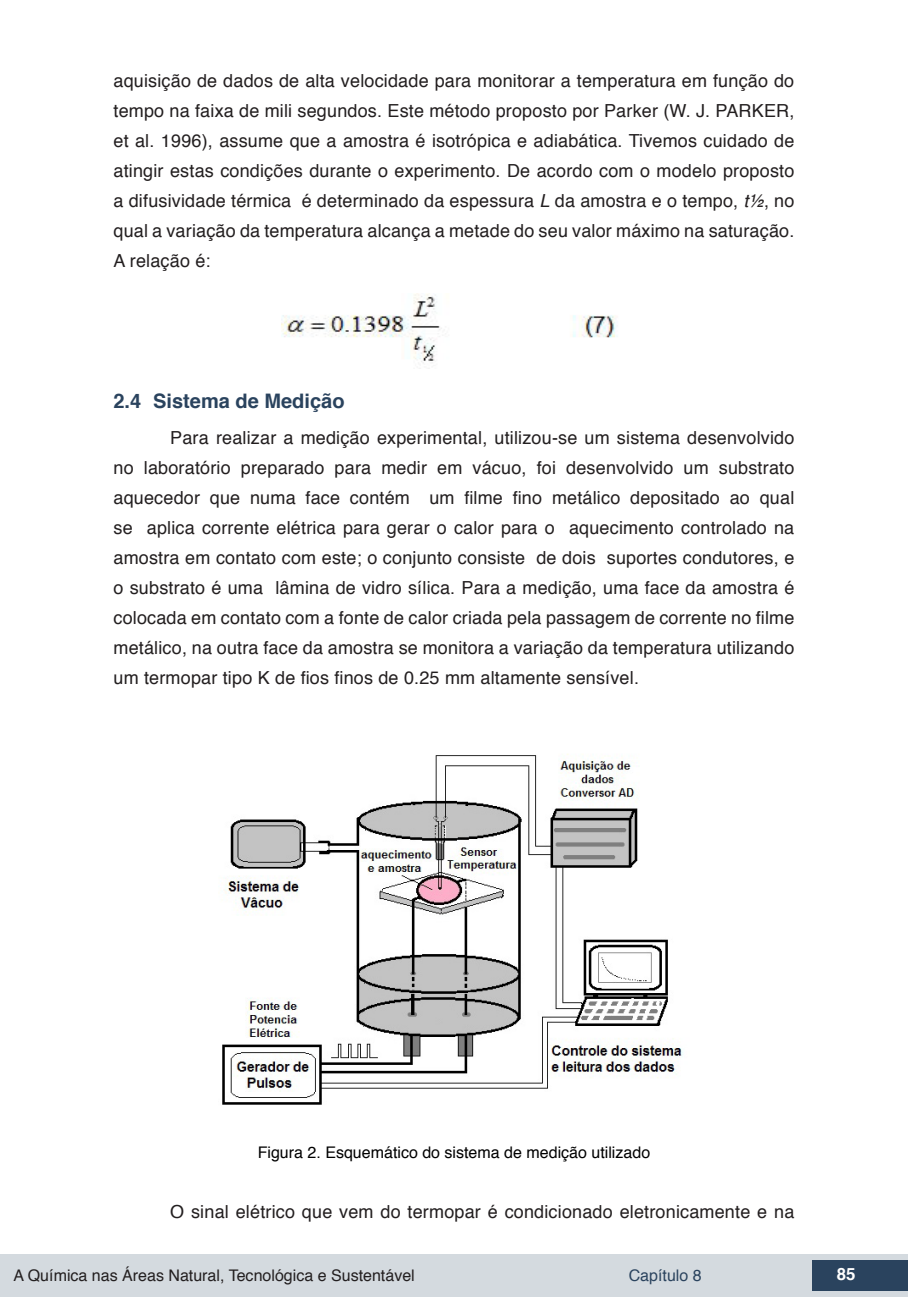
<style>
.page{position:relative;width:908px;height:1304px;background:#fff}
.page>*{position:absolute;margin:0;border:0;box-sizing:border-box;transform-origin:0 0}
.t1{font:700 20px "Helvetica";color:#2a435e}
.txt{font:18px/30px "Helvetica";letter-spacing:.01em;color:#231f20;text-align:justify}
.t2{font:700 16.8px "Helvetica";color:#fff}
.t3{font:16px "Helvetica";color:#231f20}
.info_tab_graf_imag{font:16px "Helvetica";color:#000}
.t4{font:16px "Helvetica";color:#2a435e}
.s1{font-style:italic}
</style>
<div class="page">
<div style="left:0;top:1254px;width:906px;height:43px;background:#d4dadf"></div>
<div style="left:812px;top:1261px;width:95px;height:30px;background:#2a435e"></div>
<img style="left:281px;top:294px;width:335px;height:69px">
<img style="left:222px;top:754px;width:461px;height:351px">
<p class="txt" style="left:113px;top:66px;width:682px">aquisição de dados de alta velocidade para monitorar a temperatura em função do tempo na faixa de mili segundos. Este método proposto por Parker (W. J. PARKER, et al. 1996), assume que a amostra é isotrópica e adiabática. Tivemos cuidado de atingir estas condições durante o experimento. De acordo com o modelo proposto a difusividade térmica é determinado da espessura <span class="s1">L</span> da amostra e o tempo, <span class="s1">t½</span>, no qual a variação da temperatura alcança a metade do seu valor máximo na saturação.<br>A relação é:</p>
<p class="t1" style="left:113px;top:385px;width:232px">2.4 Sistema de Medição</p>
<p class="txt" style="left:113px;top:423px;width:682px;text-indent:57px">Para realizar a medição experimental, utilizou-se um sistema desenvolvido no laboratório preparado para medir em vácuo, foi desenvolvido um substrato aquecedor que numa face contém um filme fino metálico depositado ao qual se aplica corrente elétrica para gerar o calor para o aquecimento controlado na amostra em contato com este; o conjunto consiste de dois suportes condutores, e o substrato é uma lâmina de vidro sílica. Para a medição, uma face da amostra é colocada em contato com a fonte de calor criada pela passagem de corrente no filme metálico, na outra face da amostra se monitora a variação da temperatura utilizando um termopar tipo K de fios finos de 0.25 mm altamente sensível.</p>
<p class="info_tab_graf_imag" style="left:257px;top:1140px;width:394px">Figura 2. Esquemático do sistema de medição utilizado</p>
<p class="txt" style="left:170px;top:1198px;width:625px">O sinal elétrico que vem do termopar é condicionado eletronicamente e na</p>
<p class="t3" style="left:14px;top:1263px;width:402px">A Química nas Áreas Natural, Tecnológica e Sustentável</p>
<p class="t4" style="left:628px;top:1263px;width:74px">Capítulo 8</p>
<p class="t2" style="left:836px;top:1261px;width:20px">85</p>
</div>
